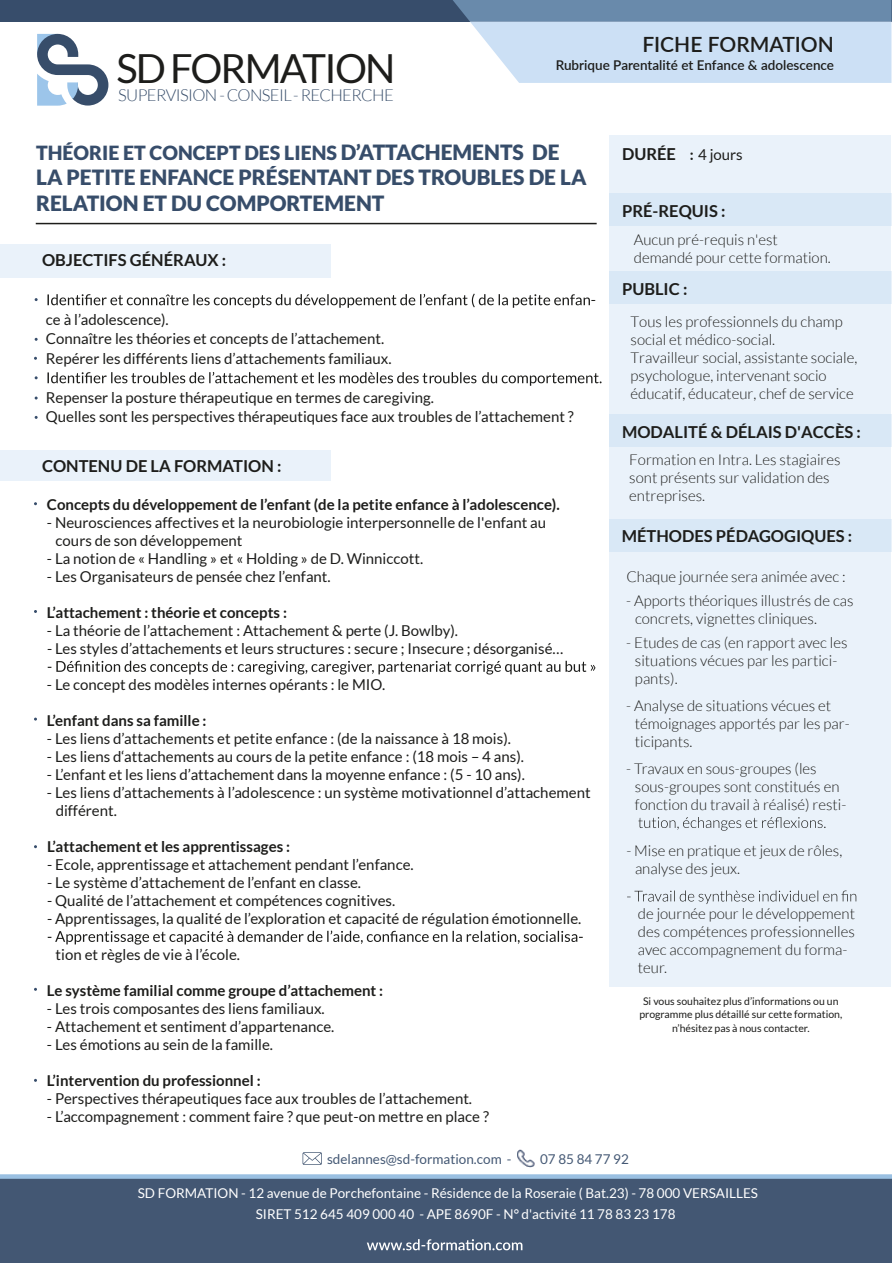
<style>
.page{position:relative;width:893px;height:1263px;background:#fff}
.page>*{position:absolute;margin:0;border:0;box-sizing:border-box;transform-origin:0 0}
.t1{font:40.05px "Lato";letter-spacing:-.045em;color:#1d1d1b}
.t2{font:900 21px/25.2px "Lato";color:#374d6a}
.t3{font:600 21px "Lato";color:#1d1d1b}
.t4{font:900 19.5px "Lato";color:#374d6b}
.t5{font:700 16.5px "Lato";color:#1d1d1b}
.t6{font:300 16.5px "Lato";letter-spacing:-.035em;color:#374d6a}
.t7{font:15px/19.5px "Lato";color:#1d1d1b}
.t8{font:300 15px/18px "Lato";color:#1d1d1b}
.t9{font:700 15px "Lato";color:#1d1d1b}
.t10{font:13.5px "Lato";color:#fff}
.t11{font:600 13.5px "Lato";color:#1d1d1b}
.t12{font:13.5px "Lato";color:#445874}
.t13{font:10.5px/13.5px "Lato";color:#1d1d1b;text-align:center}
.s1{font-size:21px;color:#374d6a}
.s2{font-weight:700;font-size:16.5px}
.s3{font-weight:700}
</style>
<div class="page">
<div style="left:0;top:1178px;width:891px;height:85px;background:#435773"></div>
<div style="left:0;top:1174px;width:891px;height:5px;background:#9ac0e2"></div>
<svg style="left:367px;top:1239px;width:155px;height:11px"></svg>
<svg style="left:303px;top:1152px;width:19px;height:13px"></svg>
<img style="left:517px;top:1149px;width:18px;height:18px">
<hr style="left:36px;top:223px;width:561px;height:1px;background:#1d1d1b">
<svg style="left:37px;top:34px;width:71px;height:72px"></svg>
<div style="left:0;top:0;width:891px;height:21px;background:#374d6b"></div>
<svg style="left:453px;top:0;width:438px;height:83px;background:#b5cbe1"></svg>
<div style="left:0;top:245px;width:330px;height:33px;background:#eaf2fa"></div>
<div style="left:0;top:450px;width:330px;height:31px;background:#eaf2fa"></div>
<svg style="left:47px;top:294px;width:543px;height:14px"></svg>
<svg style="left:47px;top:372px;width:554px;height:14px"></svg>
<svg style="left:48px;top:661px;width:547px;height:13px"></svg>
<svg style="left:48px;top:930px;width:535px;height:14px"></svg>
<div style="left:610px;top:136px;width:281px;height:851px;background:#eaf2fa"></div>
<div style="left:610px;top:519px;width:281px;height:33px;background:#d9e8f6"></div>
<div style="left:610px;top:271px;width:281px;height:33px;background:#d9e8f6"></div>
<div style="left:610px;top:414px;width:281px;height:33px;background:#d9e8f6"></div>
<div style="left:610px;top:193px;width:281px;height:33px;background:#d9e8f6"></div>
<svg style="left:638px;top:817px;width:187px;height:14px"></svg>
<svg style="left:627px;top:890px;width:229px;height:14px"></svg>
<h1 class="t1" style="left:116px;top:46px;width:281px">SD FORMATION</h1>
<p class="t6" style="left:118px;top:86px;width:277px">SUPERVISION - CONSEIL - RECHERCHE</p>
<h2 class="t3" style="left:642px;top:29px;width:193px">FICHE FORMATION</h2>
<p class="t11" style="left:556px;top:55px;width:280px">Rubrique Parentalité et Enfance &amp; adolescence</p>
<h3 class="t4" style="left:36px;top:142px;width:525px">THÉORIE ET CONCEPT DES LIENS <span class="s1">D’ATTACHEMENTS DE</span></h3>
<h2 class="t2" style="left:36px;top:165px;width:552px">LA PETITE ENFANCE PRÉSENTANT DES TROUBLES DE LA<br>RELATION ET DU COMPORTEMENT</h2>
<p class="t5" style="left:42px;top:251px;width:186px">OBJECTIFS GÉNÉRAUX :</p>
<p class="t7" style="left:46px;top:309px;width:347px">ce à l’adolescence).<br>Connaître les théories et concepts de l’attachement.<br>Repérer les différents liens d’attachements familiaux.</p>
<p class="t7" style="left:46px;top:387px;width:529px">Repenser la posture thérapeutique en termes de caregiving.<br>Quelles sont les perspectives thérapeutiques face aux troubles de l’attachement ?</p>
<p class="t5" style="left:42px;top:456px;width:241px">CONTENU DE LA FORMATION :</p>
<p class="t7" style="left:591px;top:290px;width:7px">-</p>
<p class="t9" style="left:47px;top:496px;width:514px">Concepts du développement de l’enfant (de la petite enfance à l’adolescence).</p>
<p class="t7" style="left:56px;top:513px;width:492px;line-height:18px;text-indent:-9px">- Neurosciences affectives et la neurobiologie interpersonnelle de l'enfant au cours de son développement</p>
<p class="t7" style="left:47px;top:548px;width:378px">- La notion de « Handling » et « Holding » de D. Winniccott.</p>
<p class="t7" style="left:47px;top:566px;width:285px">- Les Organisateurs de pensée chez l’enfant.</p>
<p class="t9" style="left:47px;top:604px;width:241px">L’attachement : théorie et concepts :</p>
<p class="t7" style="left:47px;top:620px;width:413px">- La théorie de l’attachement : Attachement &amp; perte (J. Bowlby).</p>
<p class="t7" style="left:47px;top:638px;width:518px">- Les styles d’attachements et leurs structures : secure ; Insecure ; désorganisé…</p>
<p class="t7" style="left:47px;top:674px;width:340px">- Le concept des modèles internes opérants : le MIO.</p>
<p class="t9" style="left:47px;top:712px;width:161px">L’enfant dans sa famille :</p>
<p class="t7" style="left:47px;top:728px;width:465px">- Les liens d’attachements et petite enfance : (de la naissance à 18 mois).</p>
<p class="t7" style="left:47px;top:746px;width:479px">- Les liens d‘attachements au cours de la petite enfance : (18 mois – 4 ans).</p>
<p class="t7" style="left:47px;top:764px;width:479px">- L’enfant et les liens d’attachement dans la moyenne enfance : (5 - 10 ans).</p>
<p class="t7" style="left:56px;top:783px;width:536px;line-height:18px;text-indent:-9px">- Les liens d’attachements à l’adolescence : un système motivationnel d’attachement différent.</p>
<p class="t9" style="left:47px;top:838px;width:245px">L’attachement et les apprentissages :</p>
<p class="t7" style="left:47px;top:854px;width:368px">- Ecole, apprentissage et attachement pendant l’enfance.</p>
<p class="t7" style="left:47px;top:872px;width:316px">- Le système d’attachement de l’enfant en classe.</p>
<p class="t7" style="left:47px;top:890px;width:350px">- Qualité de l’attachement et compétences cognitives.</p>
<p class="t7" style="left:47px;top:908px;width:536px">- Apprentissages, la qualité de l’exploration et capacité de régulation émotionnelle.</p>
<p class="t7" style="left:56px;top:944px;width:186px">tion et règles de vie à l’école.</p>
<p class="t9" style="left:47px;top:982px;width:338px">Le système familial comme groupe d’attachement :</p>
<p class="t7" style="left:47px;top:998px;width:279px">- Les trois composantes des liens familiaux.</p>
<p class="t7" style="left:47px;top:1016px;width:289px">- Attachement et sentiment d’appartenance.</p>
<p class="t7" style="left:47px;top:1034px;width:228px">- Les émotions au sein de la famille.</p>
<p class="t9" style="left:47px;top:1072px;width:215px">L’intervention du professionnel :</p>
<p class="t7" style="left:47px;top:1088px;width:427px">- Perspectives thérapeutiques face aux troubles de l’attachement.</p>
<p class="t7" style="left:47px;top:1106px;width:443px">- L’accompagnement : comment faire ? que peut-on mettre en place ?</p>
<p class="t7" style="left:622px;top:145px;width:122px"><span class="s2">DURÉE</span> <span class="s3">:</span> 4 jours</p>
<p class="t5" style="left:622px;top:201px;width:105px">PRÉ-REQUIS :</p>
<p class="t8" style="left:634px;top:230px;width:198px">Aucun pré-requis n'est demandé pour cette formation.</p>
<p class="t5" style="left:622px;top:279px;width:67px">PUBLIC :</p>
<p class="t8" style="left:631px;top:313px;width:228px">Tous les professionnels du champ social et médico-social.<br>Travailleur social, assistante sociale, psychologue, intervenant socio éducatif, éducateur, chef de service</p>
<p class="t5" style="left:622px;top:422px;width:240px">MODALITÉ &amp; DÉLAIS D'ACCÈS :</p>
<p class="t8" style="left:629px;top:451px;width:213px">Formation en Intra. Les stagiaires sont présents sur validation des entreprises.</p>
<p class="t5" style="left:622px;top:527px;width:232px">MÉTHODES PÉDAGOGIQUES :</p>
<p class="t8" style="left:626px;top:567px;width:221px">Chaque journée sera animée avec :</p>
<p class="t8" style="left:635px;top:591px;width:220px;text-indent:-9px">- Apports théoriques illustrés de cas concrets, vignettes cliniques.</p>
<p class="t8" style="left:635px;top:633px;width:214px;text-indent:-9px">- Etudes de cas (en rapport avec les situations vécues par les partici&shy;pants).</p>
<p class="t8" style="left:635px;top:696px;width:216px;text-indent:-9px">- Analyse de situations vécues et témoignages apportés par les par&shy;ticipants.</p>
<p class="t8" style="left:635px;top:759px;width:213px;text-indent:-9px">- Travaux en sous-groupes (les sous-groupes sont constitués en fonction du travail à réalisé) resti-</p>
<p class="t8" style="left:635px;top:842px;width:209px;text-indent:-9px">- Mise en pratique et jeux de rôles, analyse des jeux.</p>
<p class="t8" style="left:638px;top:905px;width:219px">de journée pour le développement des compétences professionnelles avec accompagnement du forma&shy;teur.</p>
<p class="t13" style="left:639px;top:994px;width:204px">Si vous souhaitez plus d’informations ou un programme plus détaillé sur cette formation, n’hésitez pas à nous contacter.</p>
<p class="t12" style="left:327px;top:1151px;width:186px">sdelannes@sd-formation.com -</p>
<p class="t12" style="left:540px;top:1151px;width:90px">07 85 84 77 92</p>
<p class="t10" style="left:138px;top:1185px;width:622px">SD FORMATION - 12 avenue de Porchefontaine - Résidence de la Roseraie ( Bat.23) - 78 000 VERSAILLES</p>
<p class="t10" style="left:256px;top:1207px;width:421px">SIRET 512 645 409 000 40 - APE 8690F - N° d'activité 11 78 83 23 178</p>
</div>
